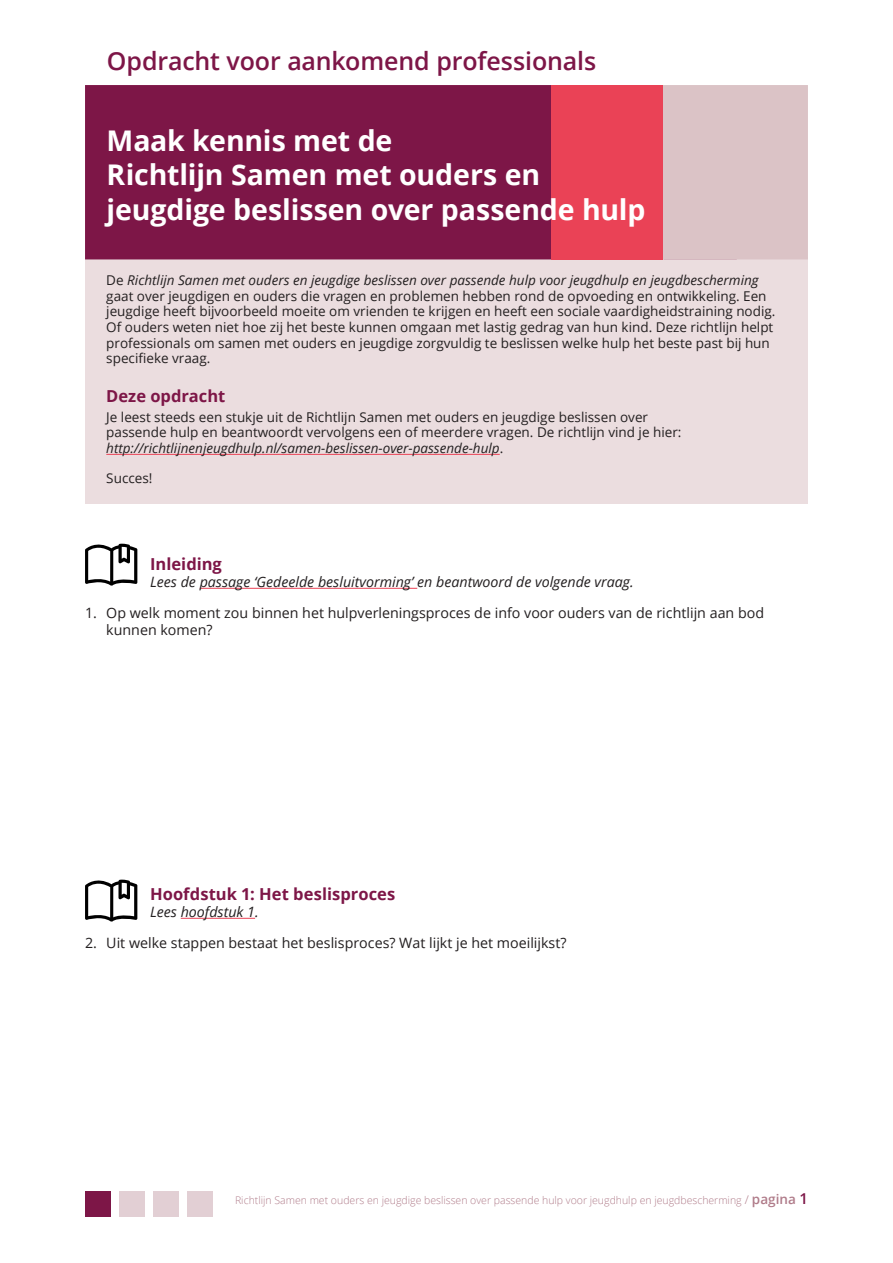
<style>
.page{position:relative;width:893px;height:1263px;background:#fff}
.page>*{position:absolute;margin:0;border:0;box-sizing:border-box;transform-origin:0 0}
.t1{font:700 28.5px/34.2px "Open Sans";letter-spacing:-.005em;color:#fff}
.t2{font:600 24.9px "Open Sans";letter-spacing:-.005em;color:#7d1647}
.PG_Subkop{font:700 16.5px "Open Sans";letter-spacing:.005em;color:#7d1647}
.PG_Platte_tekst{font:14.25px/16.4px "Open Sans";color:#231f20}
.PG_Platte_tekst-2{font:italic 14.25px "Open Sans";color:#231f20}
.KOPP_Platte_tekst{font:14.25px "Open Sans";color:#231f20}
.PG_Inleiding_tekst{font:13.5px/15.6px "Open Sans";color:#231f20}
.t3{font:300 10.5px "Open Sans";color:#b07c8a}
.s1{font-style:italic}
.s2{font-size:12px}
.s3{font-weight:600;font-size:13.5px}
.s4{font-weight:600;font-size:15px;color:#7d1647}
</style>
<div class="page">
<div style="left:85px;top:1191px;width:26px;height:25px;background:#7d1647"></div>
<div style="left:119px;top:1191px;width:26px;height:25px;background:#e2cfd4"></div>
<div style="left:153px;top:1191px;width:26px;height:25px;background:#e2cfd4"></div>
<div style="left:187px;top:1191px;width:26px;height:25px;background:#e2cfd4"></div>
<div style="left:85px;top:257px;width:723px;height:247px;background:#ebdddf"></div>
<hr style="left:106px;top:454px;width:394px;height:1px;background:#ea4256">
<hr style="left:200px;top:588px;width:217px;height:1px;background:#ea4256">
<hr style="left:181px;top:918px;width:74px;height:1px;background:#ea4256">
<div style="left:85px;top:85px;width:467px;height:174px;background:#7d1647"></div>
<div style="left:663px;top:85px;width:145px;height:174px;background:#dbc3c6"></div>
<div style="left:552px;top:85px;width:111px;height:174px;background:#ea4256"></div>
<svg style="left:85px;top:543px;width:52px;height:43px"></svg>
<svg style="left:85px;top:879px;width:52px;height:42px"></svg>
<p class="t2" style="left:107px;top:44px;width:491px">Opdracht voor aankomend professionals</p>
<p class="t1" style="left:107px;top:123px;width:540px">Maak kennis met de<br>Richtlijn Samen met ouders en jeugdige beslissen over passende hulp</p>
<p class="PG_Inleiding_tekst" style="left:106px;top:272px;width:671px">De <span class="s1">Richtlijn Samen met ouders en jeugdige beslissen over passende hulp voor jeugdhulp en jeugdbescherming </span>gaat over jeugdigen en ouders die vragen en problemen hebben rond de opvoeding en ontwikkeling. Een jeugdige heeft bijvoorbeeld moeite om vrienden te krijgen en heeft een sociale vaardigheidstraining nodig.<br>Of ouders weten niet hoe zij het beste kunnen omgaan met lastig gedrag van hun kind. Deze richtlijn helpt professionals om samen met ouders en jeugdige zorgvuldig te beslissen welke hulp het beste past bij hun specifieke vraag.</p>
<p class="PG_Subkop" style="left:106px;top:384px;width:121px">Deze opdracht</p>
<p class="PG_Inleiding_tekst" style="left:106px;top:409px;width:577px">Je leest steeds een stukje uit de Richtlijn Samen met ouders en jeugdige beslissen over passende hulp en beantwoordt vervolgens een of meerdere vragen. De richtlijn vind je hier: <span class="s1">http://richtlijnenjeugdhulp.nl/samen-beslissen-over-passende-hulp</span>.</p>
<p class="PG_Inleiding_tekst" style="left:106px;top:470px;width:48px">Succes!</p>
<p class="PG_Subkop" style="left:150px;top:553px;width:73px">Inleiding</p>
<p class="PG_Platte_tekst-2" style="left:150px;top:572px;width:485px">Lees de passage ‘Gedeelde besluitvorming’ en beantwoord de volgende vraag.</p>
<p class="PG_Platte_tekst" style="left:106px;top:604px;width:659px;text-indent:-21px">1. Op welk moment zou binnen het hulpverleningsproces de info voor ouders van de richtlijn aan bod kunnen komen?</p>
<p class="PG_Subkop" style="left:150px;top:883px;width:247px">Hoofdstuk 1: Het beslisproces</p>
<p class="PG_Platte_tekst-2" style="left:150px;top:902px;width:110px">Lees hoofdstuk 1.</p>
<p class="KOPP_Platte_tekst" style="left:85px;top:933px;width:483px">2. Uit welke stappen bestaat het beslisproces? Wat lijkt je het moeilijkst?</p>
<p class="t3" style="left:235px;top:1193px;width:574px">Richtlijn Samen met ouders en jeugdige beslissen over passende hulp voor jeugdhulp en jeugdbescherming <span class="s2">/</span> <span class="s3">pagina</span> <span class="s4">1</span></p>
</div>
